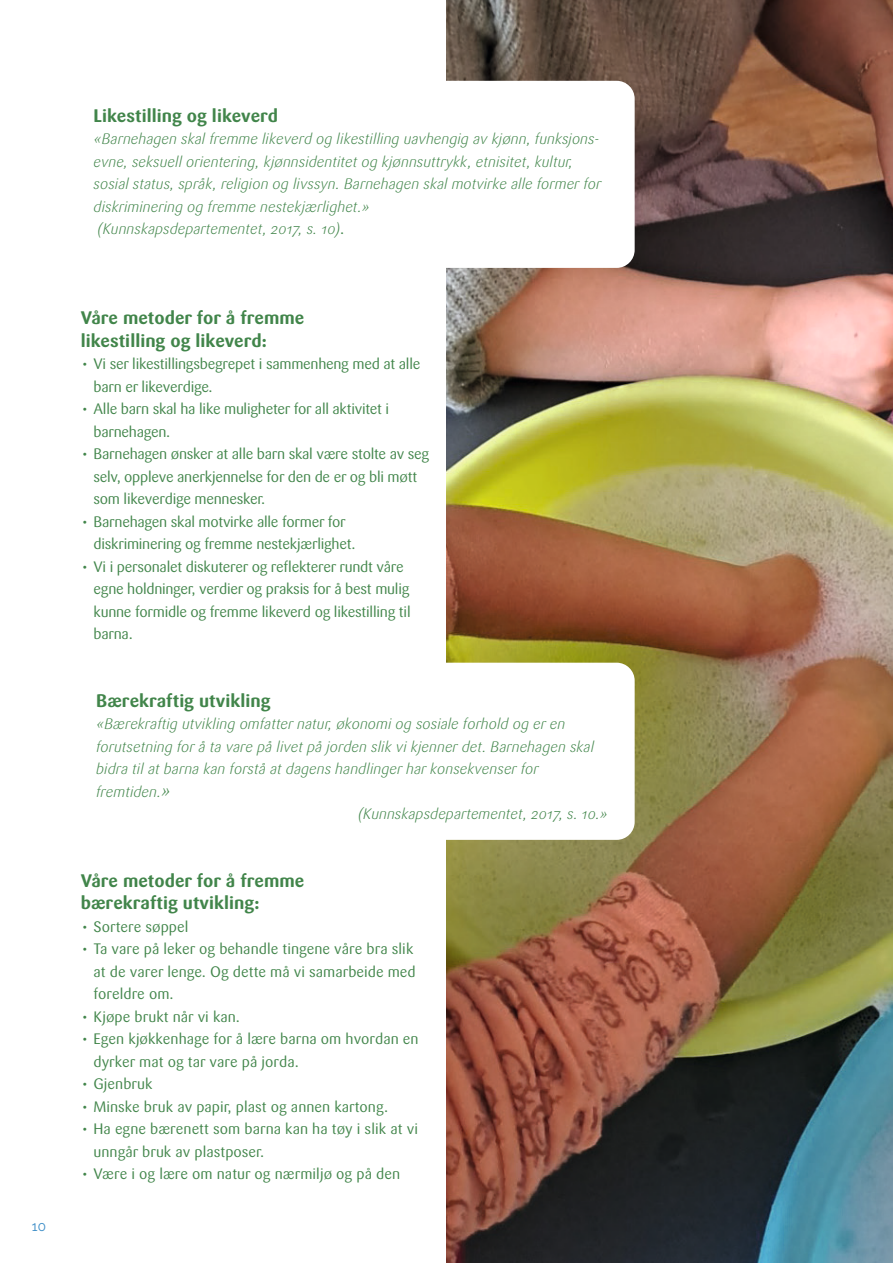
<style>
.page{position:relative;width:893px;height:1263px;background:#fff}
.page>*{position:absolute;margin:0;border:0;box-sizing:border-box;transform-origin:0 0}
.t1{font:700 18px/22.5px "Sari OT";color:#41854a}
.t2{font:italic 300 15px/22.5px "Sari OT";color:#41854a}
.t3{font:15px/22.5px "Sari OT";letter-spacing:-.02em;color:#41854a}
.t4{font:15px/22.5px "Sari OT";color:#41854a}
.t5{font:13.5px "Raleway";color:#388bc6}
.s1{font-weight:400;font-style:normal}
.s2{font-size:18px}
</style>
<div class="page">
<img style="left:446px;top:0;width:447px;height:1263px">
<div style="left:81px;top:81px;width:554px;height:187px;background:#fff;border-radius:18px"></div>
<div style="left:81px;top:663px;width:554px;height:177px;background:#fff;border-radius:18px"></div>
<p class="t5" style="left:32px;top:1218px;width:16px">10</p>
<p class="t1" style="left:94px;top:104px;width:186px">Likestilling og likeverd</p>
<p class="t2" style="left:94px;top:127px;width:509px">«Barnehagen skal fremme likeverd og likestilling uavhengig av kjønn, funksjons&shy;evne, seksuell orientering, kjønnsidentitet og kjønnsuttrykk, etnisitet, kultur, sosial status, språk, religion og livssyn. Barnehagen skal motvirke alle former for diskriminering og fremme nestekjærlighet.»<br>(Kunnskapsdepartementet, 2017, s. 10)<span class="s1">.</span></p>
<p class="t1" style="left:81px;top:306px;width:225px">Våre metoder for å fremme likestilling og likeverd:</p>
<p class="t3" style="left:94px;top:352px;width:328px;text-indent:-13px">• Vi ser likestillingsbegrepet i sammenheng med at alle barn er likeverdige.</p>
<p class="t3" style="left:94px;top:397px;width:297px;text-indent:-13px">• Alle barn skal ha like muligheter for all aktivitet i barnehagen.</p>
<p class="t3" style="left:94px;top:442px;width:337px;text-indent:-13px">• Barnehagen ønsker at alle barn skal være stolte av seg selv, oppleve anerkjennelse for den de er og bli møtt som likeverdige mennesker.</p>
<p class="t3" style="left:94px;top:510px;width:264px;text-indent:-13px">• Barnehagen skal motvirke alle former for diskriminering og fremme nestekjærlighet.</p>
<p class="t3" style="left:94px;top:555px;width:319px;text-indent:-13px">• Vi i personalet diskuterer og reflekterer rundt våre egne holdninger, verdier og praksis for å best mulig kunne formidle og fremme likeverd og likestilling til barna.</p>
<p class="t1" style="left:96px;top:689px;width:176px">Bærekraftig utvikling</p>
<p class="t2" style="left:96px;top:712px;width:471px">«Bærekraftig utvikling omfatter natur, økonomi og sosiale forhold og er en</p>
<p class="t2" style="left:96px;top:735px;width:499px">forutsetning for å ta vare på livet på jorden slik vi kjenner det. Barnehagen skal</p>
<p class="t2" style="left:96px;top:757px;width:444px">bidra til at barna kan forstå at dagens handlinger har konsekvenser for</p>
<p class="t2" style="left:96px;top:780px;width:76px">fremtiden.<span class="s2">»</span></p>
<p class="t2" style="left:358px;top:802px;width:251px">(Kunnskapsdepartementet, 2017, s. 10.»</p>
<p class="t1" style="left:81px;top:869px;width:225px">Våre metoder for å fremme bærekraftig utvikling:</p>
<p class="t4" style="left:81px;top:915px;width:109px">• Sortere søppel</p>
<p class="t4" style="left:94px;top:937px;width:324px;text-indent:-13px">• Ta vare på leker og behandle tingene våre bra slik at de varer lenge. Og dette må vi samarbeide med foreldre om.</p>
<p class="t4" style="left:81px;top:1005px;width:161px">• Kjøpe brukt når vi kan.</p>
<p class="t4" style="left:94px;top:1027px;width:327px;text-indent:-13px">• Egen kjøkkenhage for å lære barna om hvordan en dyrker mat og tar vare på jorda.</p>
<p class="t4" style="left:81px;top:1072px;width:73px">• Gjenbruk</p>
<p class="t4" style="left:81px;top:1095px;width:309px">• Minske bruk av papir, plast og annen kartong.</p>
<p class="t4" style="left:94px;top:1117px;width:326px;text-indent:-13px">• Ha egne bærenett som barna kan ha tøy i slik at vi unngår bruk av plastposer.</p>
<p class="t4" style="left:81px;top:1162px;width:321px">• Være i og lære om natur og nærmiljø og på den</p>
</div>
